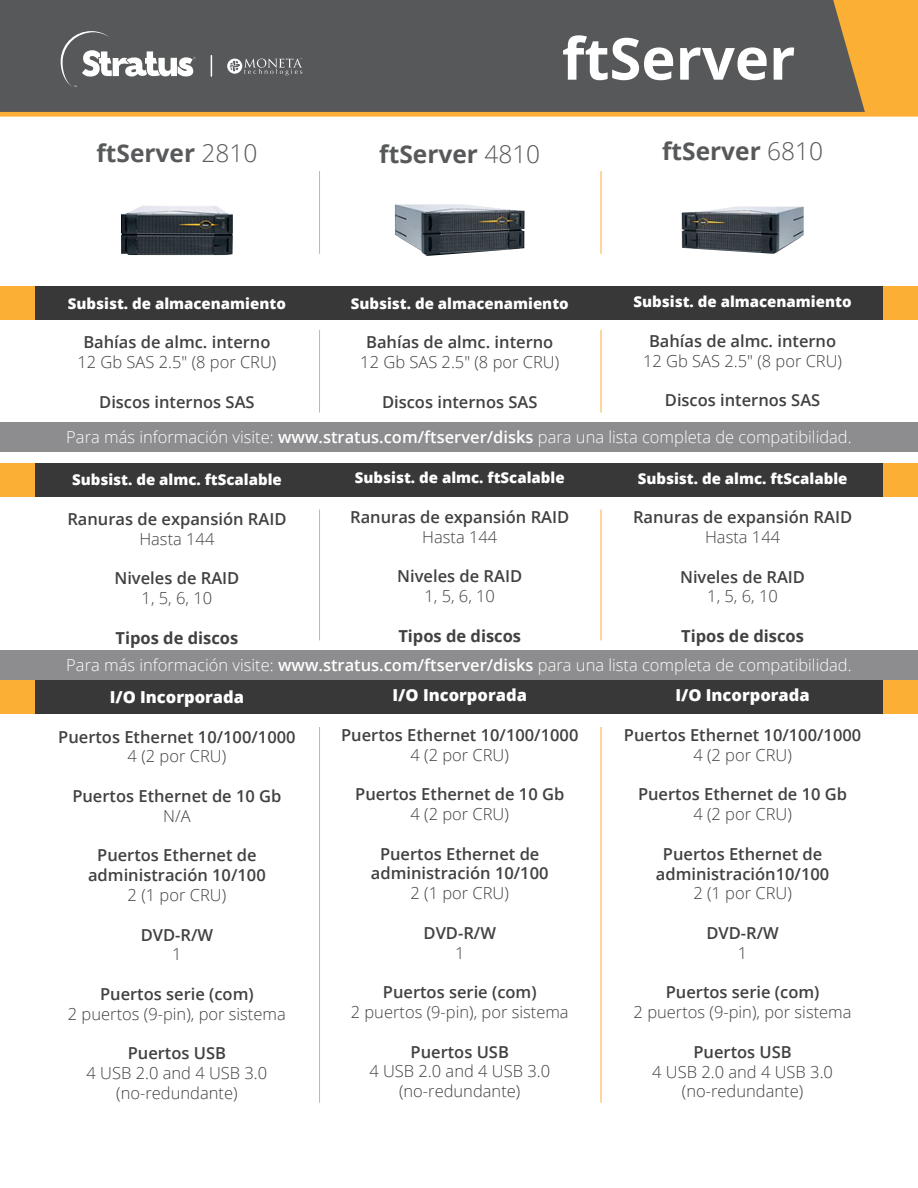
<style>
.page{position:relative;width:918px;height:1188px;background:#fff}
.page>*{position:absolute;margin:0;border:0;box-sizing:border-box;transform-origin:0 0}
.t1{font:700 57.9px "Open Sans";color:#fff}
.t2{font:700 24.45px "Open Sans";color:#56585a}
.t3{font:700 24.45px "Open Sans";color:#58595b}
.t4{font:600 16.5px/19.8px "Open Sans";color:#414042;text-align:center}
.t5{font:300 16.5px/19.8px "Open Sans";color:#414042;text-align:center}
.t6{font:300 16.5px "Open Sans";color:#fff}
.t7{font:800 16.5px "Open Sans";color:#fff}
.t8{font:700 16.5px "Open Sans";color:#414042}
.t9{font:800 15px "Open Sans";color:#fff}
.s1{font-weight:300}
.s2{font-weight:600}
</style>
<div class="page">
<div style="left:0;top:0;width:918px;height:116px;background:#fbaf34"></div>
<div style="left:0;top:0;width:865px;height:112px;background:#56585a"></div>
<div style="left:0;top:112px;width:918px;height:5px;background:#fbaf34"></div>
<div style="left:0;top:287px;width:918px;height:33px;background:#fbaf34"></div>
<div style="left:35px;top:287px;width:848px;height:33px;background:#383838"></div>
<div style="left:0;top:680px;width:918px;height:34px;background:#fbaf34"></div>
<div style="left:35px;top:680px;width:848px;height:34px;background:#383838"></div>
<div style="left:0;top:463px;width:918px;height:34px;background:#fbaf34"></div>
<div style="left:35px;top:463px;width:848px;height:34px;background:#383838"></div>
<div style="left:0;top:422px;width:918px;height:29px;background:#8d8c8e"></div>
<div style="left:0;top:650px;width:918px;height:30px;background:#8d8c8e"></div>
<svg style="left:60px;top:31px;width:136px;height:56px;background:#7c7d7f"></svg>
<svg style="left:211px;top:56px;width:1px;height:20px"></svg>
<svg style="left:227px;top:59px;width:75px;height:17px"></svg>
<img style="left:121px;top:206px;width:112px;height:49px">
<img style="left:395px;top:204px;width:130px;height:52px">
<img style="left:682px;top:207px;width:122px;height:47px">
<hr style="left:319px;top:171px;width:1px;height:83px;background:#fbaf34">
<hr style="left:601px;top:171px;width:1px;height:83px;background:#fbaf34">
<hr style="left:319px;top:330px;width:1px;height:83px;background:#fbaf34">
<hr style="left:601px;top:330px;width:1px;height:83px;background:#fbaf34">
<hr style="left:319px;top:510px;width:1px;height:130px;background:#fbaf34">
<hr style="left:601px;top:510px;width:1px;height:130px;background:#fbaf34">
<hr style="left:319px;top:727px;width:1px;height:376px;background:#fbaf34">
<hr style="left:601px;top:727px;width:1px;height:376px;background:#fbaf34">
<h2 class="t3" style="left:96px;top:136px;width:163px">ftServer <span class="s1">2810</span></h2>
<p class="t9" style="left:68px;top:292px;width:220px">Subsist. de almacenamiento</p>
<p class="t4" style="left:83px;top:332px;width:189px">Bahías de almc. interno</p>
<p class="t5" style="left:77px;top:352px;width:201px">12 Gb SAS 2.5" (8 por CRU)</p>
<p class="t4" style="left:99px;top:392px;width:157px">Discos internos SAS</p>
<h1 class="t1" style="left:562px;top:18px;width:235px">ftServer</h1>
<h2 class="t2" style="left:379px;top:137px;width:163px">ftServer <span class="s1">4810</span></h2>
<h2 class="t2" style="left:662px;top:134px;width:163px">ftServer <span class="s1">6810</span></h2>
<p class="t9" style="left:351px;top:292px;width:220px">Subsist. de almacenamiento</p>
<p class="t4" style="left:366px;top:332px;width:189px">Bahías de almc. interno</p>
<p class="t5" style="left:360px;top:352px;width:201px">12 Gb SAS 2.5" (8 por CRU)</p>
<p class="t4" style="left:382px;top:392px;width:157px">Discos internos SAS</p>
<p class="t9" style="left:634px;top:290px;width:220px">Subsist. de almacenamiento</p>
<p class="t4" style="left:649px;top:331px;width:189px">Bahías de almc. interno</p>
<p class="t5" style="left:643px;top:350px;width:201px">12 Gb SAS 2.5" (8 por CRU)</p>
<p class="t4" style="left:665px;top:390px;width:157px">Discos internos SAS</p>
<p class="t6" style="left:66px;top:425px;width:787px">Para más información visite: <span class="s2">www.stratus.com/ftserver/disks</span> para una lista completa de compatibilidad.</p>
<p class="t9" style="left:72px;top:468px;width:211px">Subsist. de almc. ftScalable</p>
<p class="t4" style="left:67px;top:509px;width:221px">Ranuras de expansión RAID</p>
<p class="t5" style="left:139px;top:528px;width:77px">Hasta 144</p>
<p class="t4" style="left:114px;top:568px;width:126px">Niveles de RAID</p>
<p class="t5" style="left:142px;top:588px;width:72px">1, 5, 6, 10</p>
<p class="t8" style="left:116px;top:626px;width:124px">Tipos de discos</p>
<p class="t9" style="left:355px;top:466px;width:211px">Subsist. de almc. ftScalable</p>
<p class="t4" style="left:350px;top:507px;width:221px">Ranuras de expansión RAID</p>
<p class="t5" style="left:422px;top:526px;width:77px">Hasta 144</p>
<p class="t4" style="left:397px;top:566px;width:126px">Niveles de RAID</p>
<p class="t5" style="left:424px;top:586px;width:72px">1, 5, 6, 10</p>
<p class="t8" style="left:398px;top:624px;width:124px">Tipos de discos</p>
<p class="t9" style="left:638px;top:467px;width:211px">Subsist. de almc. ftScalable</p>
<p class="t4" style="left:633px;top:507px;width:221px">Ranuras de expansión RAID</p>
<p class="t5" style="left:705px;top:527px;width:77px">Hasta 144</p>
<p class="t4" style="left:680px;top:566px;width:126px">Niveles de RAID</p>
<p class="t5" style="left:707px;top:586px;width:72px">1, 5, 6, 10</p>
<p class="t8" style="left:681px;top:624px;width:124px">Tipos de discos</p>
<p class="t6" style="left:66px;top:654px;width:787px">Para más información visite: <span class="s2">www.stratus.com/ftserver/disks</span> para una lista completa de compatibilidad.</p>
<p class="t7" style="left:110px;top:684px;width:136px">I/O Incorporada</p>
<p class="t4" style="left:58px;top:726px;width:239px">Puertos Ethernet 10/100/1000</p>
<p class="t5" style="left:128px;top:746px;width:100px">4 (2 por CRU)</p>
<p class="t4" style="left:72px;top:786px;width:211px">Puertos Ethernet de 10 Gb</p>
<p class="t5" style="left:163px;top:805px;width:29px">N/A</p>
<p class="t4" style="left:88px;top:845px;width:179px">Puertos Ethernet de administración 10/100</p>
<p class="t5" style="left:128px;top:885px;width:100px">2 (1 por CRU)</p>
<p class="t4" style="left:141px;top:924px;width:74px">DVD-R/W</p>
<p class="t5" style="left:172px;top:944px;width:11px">1</p>
<p class="t4" style="left:100px;top:984px;width:155px">Puertos serie (com)</p>
<p class="t5" style="left:68px;top:1003px;width:219px">2 puertos (9-pin), por sistema</p>
<p class="t4" style="left:128px;top:1043px;width:100px">Puertos USB</p>
<p class="t5" style="left:87px;top:1063px;width:182px">4 USB 2.0 and 4 USB 3.0 (no-redundante)</p>
<p class="t7" style="left:393px;top:683px;width:136px">I/O Incorporada</p>
<p class="t4" style="left:341px;top:725px;width:239px">Puertos Ethernet 10/100/1000</p>
<p class="t5" style="left:410px;top:744px;width:100px">4 (2 por CRU)</p>
<p class="t4" style="left:355px;top:784px;width:211px">Puertos Ethernet de 10 Gb</p>
<p class="t5" style="left:410px;top:804px;width:100px">4 (2 por CRU)</p>
<p class="t4" style="left:371px;top:843px;width:179px">Puertos Ethernet de administración 10/100</p>
<p class="t5" style="left:410px;top:883px;width:100px">2 (1 por CRU)</p>
<p class="t4" style="left:424px;top:923px;width:74px">DVD-R/W</p>
<p class="t5" style="left:455px;top:942px;width:11px">1</p>
<p class="t4" style="left:383px;top:982px;width:155px">Puertos serie (com)</p>
<p class="t5" style="left:351px;top:1002px;width:219px">2 puertos (9-pin), por sistema</p>
<p class="t4" style="left:411px;top:1041px;width:100px">Puertos USB</p>
<p class="t5" style="left:369px;top:1061px;width:182px">4 USB 2.0 and 4 USB 3.0 (no-redundante)</p>
<p class="t7" style="left:675px;top:683px;width:136px">I/O Incorporada</p>
<p class="t4" style="left:624px;top:725px;width:239px">Puertos Ethernet 10/100/1000</p>
<p class="t5" style="left:693px;top:745px;width:100px">4 (2 por CRU)</p>
<p class="t4" style="left:638px;top:784px;width:211px">Puertos Ethernet de 10 Gb</p>
<p class="t5" style="left:693px;top:804px;width:100px">4 (2 por CRU)</p>
<p class="t4" style="left:656px;top:844px;width:175px">Puertos Ethernet de administración10/100</p>
<p class="t5" style="left:693px;top:883px;width:100px">2 (1 por CRU)</p>
<p class="t4" style="left:706px;top:923px;width:74px">DVD-R/W</p>
<p class="t5" style="left:738px;top:943px;width:11px">1</p>
<p class="t4" style="left:666px;top:982px;width:155px">Puertos serie (com)</p>
<p class="t5" style="left:634px;top:1002px;width:219px">2 puertos (9-pin), por sistema</p>
<p class="t4" style="left:693px;top:1042px;width:100px">Puertos USB</p>
<p class="t5" style="left:652px;top:1061px;width:182px">4 USB 2.0 and 4 USB 3.0 (no-redundante)</p>
</div>
